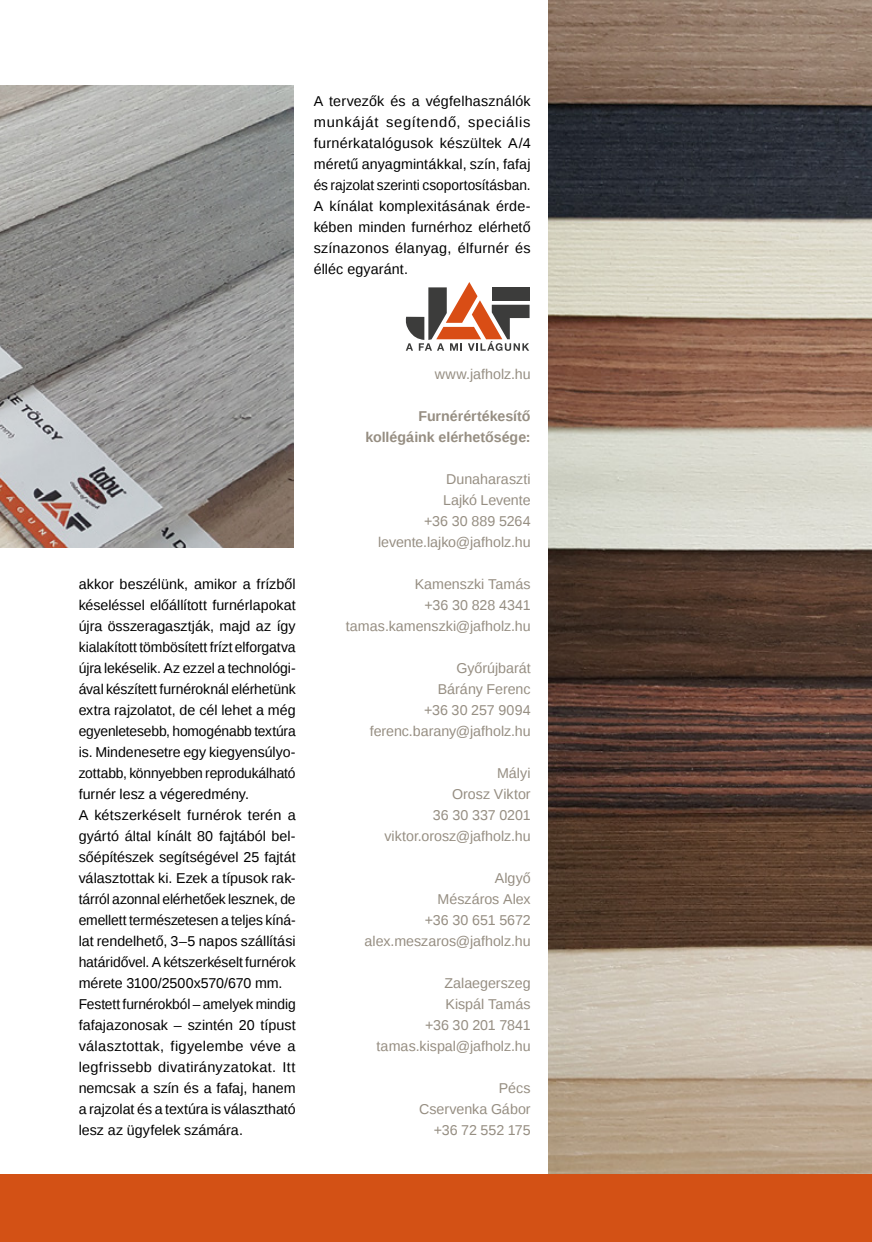
<style>
.page{position:relative;width:872px;height:1242px;background:#fff}
.page>*{position:absolute;margin:0;border:0;box-sizing:border-box;transform-origin:0 0}
.t1{font:14.25px/21px "Liberation Sans";color:#000}
.t2{font:14.25px/21px "Liberation Sans";color:#968e82;text-align:right}
.t3{font:700 14.25px/21px "Liberation Sans";color:#968e82;text-align:right}
</style>
<div class="page">
<img style="left:0;top:85px;width:293px;height:462px">
<img style="left:549px;top:0;width:323px;height:1174px">
<div style="left:0;top:1174px;width:872px;height:68px;background:#d35115"></div>
<svg style="left:406px;top:282px;width:123px;height:69px"></svg>
<p class="t1" style="left:314px;top:91px;width:218px;text-align:justify">A tervezők és a végfelhasználók munkáját segítendő, speciális furnérkatalógusok készültek A/4 méretű anyagmintákkal, szín, fafaj és rajzolat szerinti csoportosításban.<br>A kínálat komplexitásának érde&shy;kében minden furnérhoz elérhető színazonos élanyag, élfurnér és élléc egyaránt.</p>
<p class="t1" style="left:79px;top:574px;width:218px">akkor beszélünk, amikor a frízből késeléssel előállított furnérlapokat újra összeragasztják, majd az így kialakított tömbösített frízt elforgatva újra lekéselik. Az ezzel a technológi&shy;ával készített furnéroknál elérhetünk extra rajzolatot, de cél lehet a még egyenletesebb, homogénabb textúra is. Mindenesetre egy kiegyensúlyo&shy;zottabb, könnyebben reprodukálható furnér lesz a végeredmény.<br>A kétszerkéselt furnérok terén a gyártó által kínált 80 fajtából bel&shy;sőépítészek segítségével 25 fajtát választottak ki. Ezek a típusok rak&shy;tárról azonnal elérhetőek lesznek, de emellett természetesen a teljes kíná&shy;lat rendelhető, 3–5 napos szállítási határidővel. A kétszerkéselt furnérok mérete 3100/2500x570/670 mm.<br>Festett furnérokból – amelyek mindig fafajazonosak – szintén 20 típust választottak, figyelembe véve a legfrissebb divatirányzatokat. Itt nemcsak a szín és a fafaj, hanem a rajzolat és a textúra is választható lesz az ügyfelek számára.</p>
<p class="t2" style="left:435px;top:364px;width:97px">www.jafholz.hu</p>
<p class="t3" style="left:365px;top:405px;width:167px">Furnérértékesítő kollégáink elérhetősége:</p>
<p class="t2" style="left:378px;top:469px;width:154px">Dunaharaszti<br>Lajkó Levente<br>+36 30 889 5264 levente.lajko@jafholz.hu</p>
<p class="t2" style="left:346px;top:574px;width:186px">Kamenszki Tamás<br>+36 30 828 4341 tamas.kamenszki@jafholz.hu</p>
<p class="t2" style="left:370px;top:658px;width:162px">Győrújbarát<br>Bárány Ferenc<br>+36 30 257 9094 ferenc.barany@jafholz.hu</p>
<p class="t2" style="left:384px;top:763px;width:148px">Mályi<br>Orosz Viktor<br>36 30 337 0201 viktor.orosz@jafholz.hu</p>
<p class="t2" style="left:364px;top:868px;width:167px">Algyő<br>Mészáros Alex<br>+36 30 651 5672 alex.meszaros@jafholz.hu</p>
<p class="t2" style="left:376px;top:973px;width:156px">Zalaegerszeg<br>Kispál Tamás<br>+36 30 201 7841 tamas.kispal@jafholz.hu</p>
<p class="t2" style="left:419px;top:1078px;width:113px">Pécs<br>Cservenka Gábor +36 72 552 175</p>
</div>
